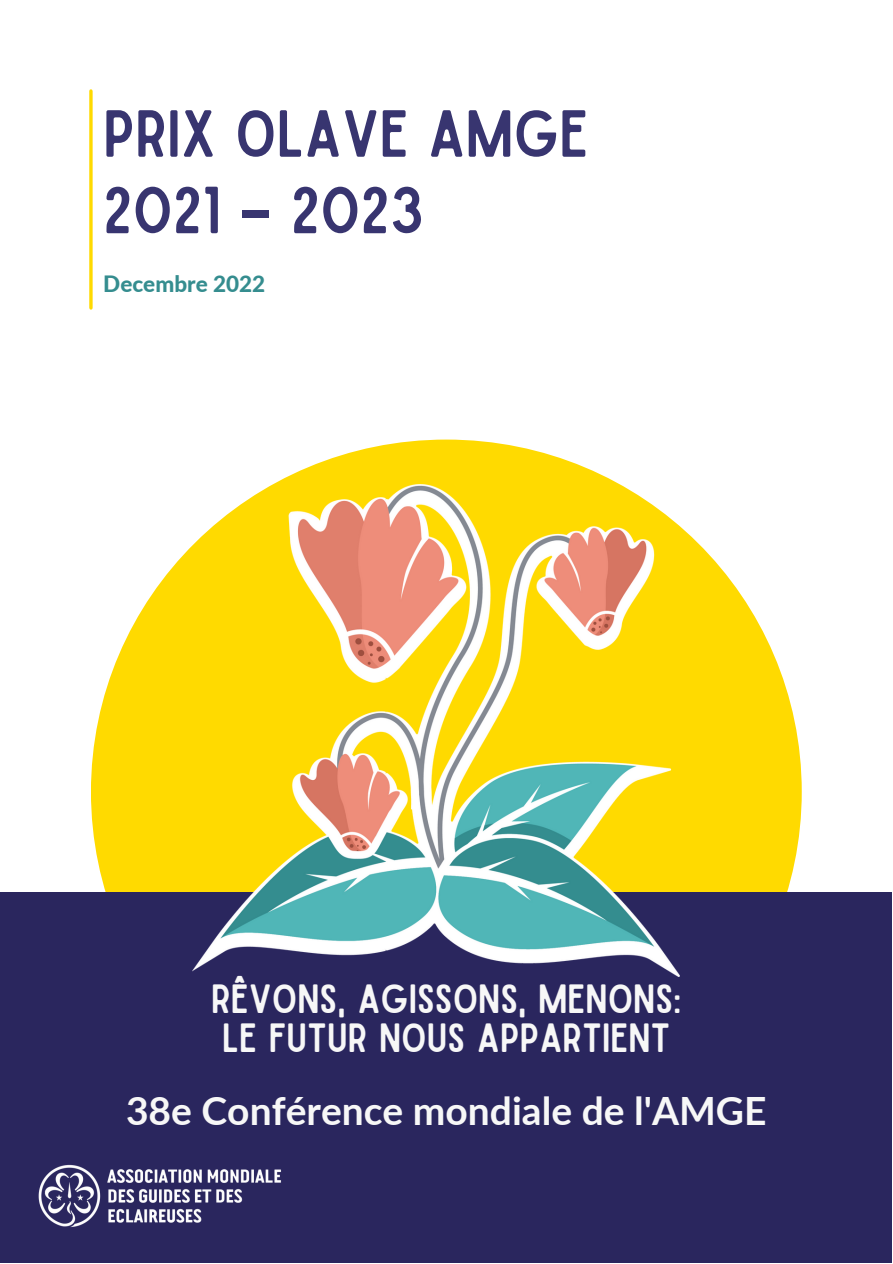
<style>
.page{position:relative;width:893px;height:1264px;background:#fff}
.page>*{position:absolute;margin:0;border:0;box-sizing:border-box;transform-origin:0 0}
.t1{font:63.45px/76.5px "Sailors";color:#383570}
.t2{font:39px/39.3px "Sailors";color:#f7f7f7}
.t3{font:700 39px "Lato";color:#f7f7f7}
.t4{font:800 22.5px "Lato";color:#358d8f}
.s1{font-family:"Noto Sans Gurmukhi";font-weight:700}
</style>
<div class="page">
<div style="left:91px;top:439px;width:710px;height:704px;background:#ffda00;border-radius:50%"></div>
<div style="left:0;top:892px;width:891px;height:370px;background:#2a265e"></div>
<img style="left:192px;top:485px;width:487px;height:491px">
<img style="left:38px;top:1164px;width:243px;height:63px">
<svg style="left:89px;top:91px;width:4px;height:217px"></svg>
<h1 class="t1" style="left:103px;top:98px;width:486px">PRIX OLAVE AMGE<br>2021 <span class="s1">–</span> 2023</h1>
<p class="t4" style="left:103px;top:270px;width:163px">Decembre 2022</p>
<p class="t2" style="left:211px;top:980px;width:472px">RÊVONS, AGISSONS, MENONS:<br>LE FUTUR NOUS APPARTIENT</p>
<p class="t3" style="left:126px;top:1086px;width:642px">38e Conférence mondiale de l'AMGE</p>
</div>
